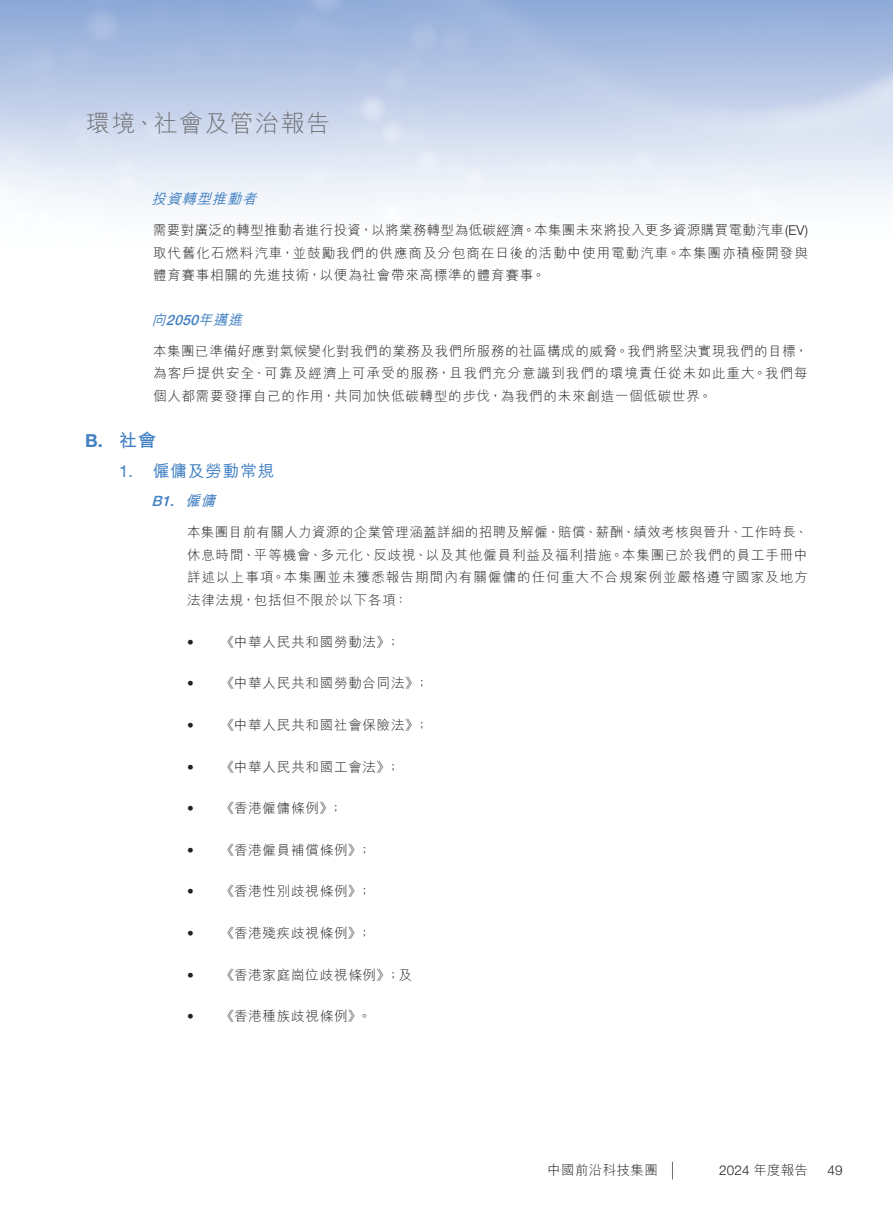
<style>
.page{position:relative;width:893px;height:1212px;background:#fff}
.page>*{position:absolute;margin:0;border:0;box-sizing:border-box;transform-origin:0 0}
.t1{font:300 24px "M Hei HK";letter-spacing:.06em;color:#6c6d70}
.t2{font:700 18px "Helvetica Neue LT Pro";color:#4180c2}
.t3{font:500 16.5px "M Hei HK";letter-spacing:.06em;color:#4180c2}
.t4{font:italic 500 14.25px "M Hei HK";color:#4180c2}
.t5{font:italic 500 14.25px "Helvetica Neue LT Pro";color:#4180c2}
.t6{font:300 13.5px/22.5px "M Hei HK";letter-spacing:.06em;color:#231f20;text-align:justify}
.t7{font:300 13.5px "Helvetica Neue LT Pro";letter-spacing:.01em;color:#231f20}
.t8{font:300 13.5px "M Hei HK";letter-spacing:.025em;color:#231f20}
.s1{font-family:"Helvetica Neue LT Pro"}
.s2{font-family:"M Hei HK"}
.s3{font-family:"Helvetica Neue LT Pro";font-weight:400}
</style>
<div class="page">
<svg style="left:672px;top:1161px;width:1px;height:18px"></svg>
<h1 class="t1" style="left:86px;top:111px;width:246px">環境、社會及管治報告</h1>
<p class="t4" style="left:152px;top:188px;width:111px">投資轉型推動者</p>
<p class="t6" style="left:153px;top:219px;width:656px">需要對廣泛的轉型推動者進行投資，以將業務轉型為低碳經濟。本集團未來將投入更多資源購買電動汽車<span class="s1">(EV)</span>取代舊化石燃料汽車，並鼓勵我們的供應商及分包商在日後的活動中使用電動汽車。本集團亦積極開發與體育賽事相關的先進技術，以便為社會帶來高標準的體育賽事。</p>
<p class="t4" style="left:152px;top:309px;width:97px">向<span class="s1">2050</span>年邁進</p>
<p class="t6" style="left:153px;top:339px;width:656px">本集團已準備好應對氣候變化對我們的業務及我們所服務的社區構成的威脅。我們將堅決實現我們的目標，為客戶提供安全、可靠及經濟上可承受的服務，且我們充分意識到我們的環境責任從未如此重大。我們每個人都需要發揮自己的作用，共同加快低碳轉型的步伐，為我們的未來創造一個低碳世界。</p>
<h2 class="t2" style="left:85px;top:429px;width:73px">B. <span class="s2">社會</span></h2>
<p class="t3" style="left:119px;top:459px;width:157px"><span class="s3">1.</span> 僱傭及勞動常規</p>
<p class="t5" style="left:152px;top:493px;width:70px">B1. <span class="s2">僱傭</span></p>
<p class="t6" style="left:187px;top:521px;width:622px">本集團目前有關人力資源的企業管理涵蓋詳細的招聘及解僱、賠償、薪酬、績效考核與晉升、工作時長、休息時間、平等機會、多元化、反歧視、以及其他僱員利益及福利措施。本集團已於我們的員工手冊中詳述以上事項。本集團並未獲悉報告期間內有關僱傭的任何重大不合規案例並嚴格遵守國家及地方法律法規，包括但不限於以下各項：</p>
<p class="t6" style="left:187px;top:630px;width:214px"><span class="s1">•</span> 《中華人民共和國勞動法》；</p>
<p class="t6" style="left:187px;top:672px;width:243px"><span class="s1">•</span> 《中華人民共和國勞動合同法》；</p>
<p class="t6" style="left:187px;top:713px;width:243px"><span class="s1">•</span> 《中華人民共和國社會保險法》；</p>
<p class="t6" style="left:187px;top:755px;width:214px"><span class="s1">•</span> 《中華人民共和國工會法》；</p>
<p class="t6" style="left:187px;top:797px;width:157px"><span class="s1">•</span> 《香港僱傭條例》；</p>
<p class="t6" style="left:187px;top:838px;width:186px"><span class="s1">•</span> 《香港僱員補償條例》；</p>
<p class="t6" style="left:187px;top:880px;width:186px"><span class="s1">•</span> 《香港性別歧視條例》；</p>
<p class="t6" style="left:187px;top:922px;width:186px"><span class="s1">•</span> 《香港殘疾歧視條例》；</p>
<p class="t6" style="left:187px;top:963px;width:226px"><span class="s1">•</span> 《香港家庭崗位歧視條例》；及</p>
<p class="t6" style="left:187px;top:1005px;width:186px"><span class="s1">•</span> 《香港種族歧視條例》。</p>
<p class="t8" style="left:547px;top:1163px;width:112px">中國前沿科技集團</p>
<p class="t7" style="left:719px;top:1162px;width:90px">2024 <span class="s2">年度報告</span></p>
<p class="t7" style="left:828px;top:1162px;width:17px">49</p>
</div>
